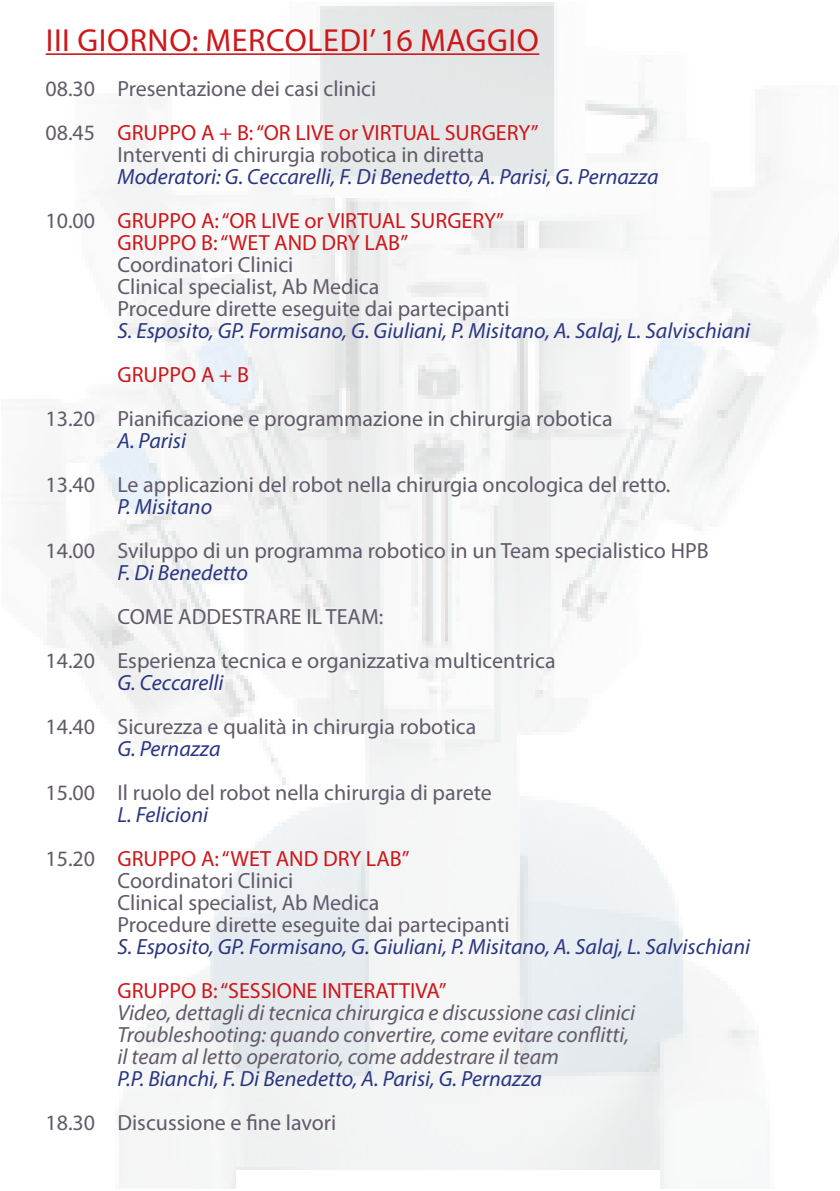
<style>
.page{position:relative;width:840px;height:1191px;background:#fff}
.page>*{position:absolute;margin:0;border:0;box-sizing:border-box;transform-origin:0 0}
.t1{font:32px "Myriad Pro";letter-spacing:.02em;color:#cd171a}
.t2{font:22px/22px "Myriad Pro";color:#615a6a}
.t3{font:italic 22px/44px "Myriad Pro";color:#283583}
.t4{font:italic 22px/22px "Myriad Pro";color:#615a6a}
.t5{font:22px/44px "Myriad Pro";color:#cd171a}
.s1{color:#cd171a}
.s2{font-style:normal;color:#615a6a}
.s3{font-style:normal;color:#cd171a}
.s4{font-style:italic;color:#283583}
.s5{color:#615a6a}
</style>
<div class="page">
<img style="left:28px;top:2px;width:806px;height:1187px">
<hr style="left:46px;top:53px;width:493px;height:2px;background:#cd171a">
<h1 class="t1" style="left:46px;top:20px;width:494px">III GIORNO: MERCOLEDI’ 16 MAGGIO</h1>
<p class="t2" style="left:45px;top:66px;width:494px;line-height:44px">08.30 Presentazione dei casi clinici<br>08.45 <span class="s1">GRUPPO A + B: “OR LIVE or VIRTUAL SURGERY”</span></p>
<p class="t2" style="left:117px;top:143px;width:368px">Interventi di chirurgia robotica in diretta</p>
<p class="t3" style="left:45px;top:154px;width:614px;text-indent:72px">Moderatori: G. Ceccarelli, F. Di Benedetto, A. Parisi, G. Pernazza<br><span class="s2">10.00</span> <span class="s3">GRUPPO A: “OR LIVE or VIRTUAL SURGERY”</span></p>
<p class="t5" style="left:117px;top:220px;width:292px">GRUPPO B: “WET AND DRY LAB”</p>
<p class="t2" style="left:117px;top:253px;width:393px">Coordinatori Clinici<br>Clinical specialist, Ab Medica<br>Procedure dirette eseguite dai partecipanti</p>
<p class="t3" style="left:117px;top:308px;width:634px">S. Esposito, GP. Formisano, G. Giuliani, P. Misitano, A. Salaj, L. Salvischiani</p>
<p class="t5" style="left:117px;top:352px;width:133px">GRUPPO A + B</p>
<p class="t2" style="left:45px;top:407px;width:568px">13.20 Pianificazione e programmazione in chirurgia robotica</p>
<p class="t3" style="left:117px;top:418px;width:70px">A. Parisi</p>
<p class="t2" style="left:45px;top:473px;width:626px">13.40 Le applicazioni del robot nella chirurgia oncologica del retto.</p>
<p class="t3" style="left:117px;top:484px;width:96px">P. Misitano</p>
<p class="t2" style="left:45px;top:539px;width:664px">14.00 Sviluppo di un programma robotico in un Team specialistico HPB</p>
<p class="t3" style="left:117px;top:550px;width:132px">F. Di Benedetto</p>
<p class="t2" style="left:45px;top:594px;width:511px;line-height:44px;text-indent:72px">COME ADDESTRARE IL TEAM:<br>14.20 Esperienza tecnica e organizzativa multicentrica</p>
<p class="t3" style="left:117px;top:660px;width:107px">G. Ceccarelli</p>
<p class="t2" style="left:45px;top:715px;width:432px">14.40 Sicurezza e qualità in chirurgia robotica</p>
<p class="t3" style="left:117px;top:726px;width:105px">G. Pernazza</p>
<p class="t2" style="left:45px;top:781px;width:448px">15.00 Il ruolo del robot nella chirurgia di parete</p>
<p class="t5" style="left:45px;top:792px;width:365px;text-indent:72px"><span class="s4">L. Felicioni<br></span><span class="s5">15.20</span> GRUPPO A: “WET AND DRY LAB”</p>
<p class="t2" style="left:117px;top:869px;width:393px">Coordinatori Clinici<br>Clinical specialist, Ab Medica<br>Procedure dirette eseguite dai partecipanti</p>
<p class="t3" style="left:117px;top:924px;width:634px">S. Esposito, GP. Formisano, G. Giuliani, P. Misitano, A. Salaj, L. Salvischiani</p>
<p class="t5" style="left:117px;top:968px;width:330px">GRUPPO B: “SESSIONE INTERATTIVA”</p>
<p class="t4" style="left:117px;top:1001px;width:519px">Video, dettagli di tecnica chirurgica e discussione casi clinici<br>Troubleshooting: quando convertire, come evitare conflitti, il team al letto operatorio, come addestrare il team</p>
<p class="t3" style="left:117px;top:1056px;width:426px">P.P. Bianchi, F. Di Benedetto, A. Parisi, G. Pernazza</p>
<p class="t2" style="left:45px;top:1111px;width:292px">18.30 Discussione e fine lavori</p>
</div>
